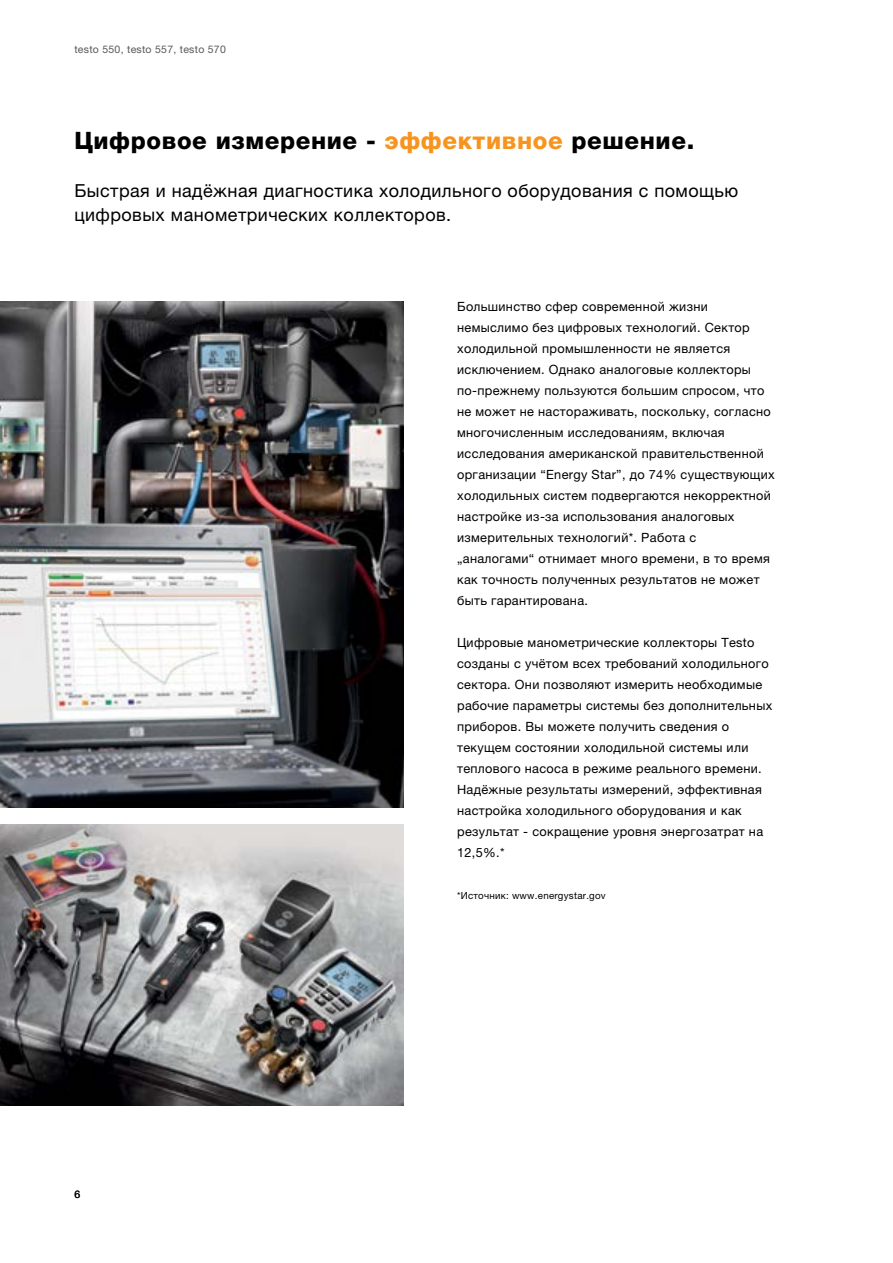
<style>
.page{position:relative;width:893px;height:1263px;background:#fff}
.page>*{position:absolute;margin:0;border:0;box-sizing:border-box;transform-origin:0 0}
.t1{font:800 24px "Helvetica Neue LTW1 G";letter-spacing:.025em;color:#000}
.t2{font:18px/24px "Helvetica Neue LTW1 G";letter-spacing:.025em;color:#000}
.t3{font:12.75px/21px "Helvetica Neue LTW1 G";letter-spacing:.025em;color:#000}
.t4{font:10.5px "Helvetica Neue LTW1 G";letter-spacing:.025em;color:#58595b}
.t5{font:10.5px "Helvetica Neue LTW1 G";color:#000}
.t6{font:9.75px "Helvetica Neue LTW1 G";letter-spacing:.025em;color:#000}
.s1{color:#f7941e}
</style>
<div class="page">
<img style="left:0;top:302px;width:404px;height:506px">
<img style="left:0;top:825px;width:404px;height:281px">
<p class="t4" style="left:74px;top:43px;width:153px">testo 550, testo 557, testo 570</p>
<h1 class="t1" style="left:74px;top:126px;width:621px">Цифровое измерение - <span class="s1">эффективное</span> решение.</h1>
<h2 class="t2" style="left:74px;top:178px;width:665px">Быстрая и надёжная диагностика холодильного оборудования с помощью цифровых манометрических коллекторов.</h2>
<p class="t5" style="left:74px;top:1188px;width:7px">6</p>
<p class="t3" style="left:457px;top:296px;width:319px">Большинство сфер современной жизни немыслимо без цифровых технологий. Сектор холодильной промышленности не является исключением. Однако аналоговые коллекторы по-прежнему пользуются большим спросом, что не может не настораживать, поскольку, согласно многочисленным исследованиям, включая исследования американской правительственной организации “Energy Star”, до 74% существующих холодильных систем подвергаются некорректной настройке из-за использования аналоговых измерительных технологий*. Работа с „аналогами“ отнимает много времени, в то время как точность полученных результатов не может быть гарантирована.</p>
<p class="t3" style="left:457px;top:632px;width:317px">Цифровые манометрические коллекторы Testo созданы с учётом всех требований холодильного сектора. Они позволяют измерить необходимые рабочие параметры системы без дополнительных приборов. Вы можете получить сведения о текущем состоянии холодильной системы или теплового насоса в режиме реального времени.<br>Надёжные результаты измерений, эффективная настройка холодильного оборудования и как результат - сокращение уровня энергозатрат на 12,5%.*</p>
<p class="t6" style="left:457px;top:890px;width:150px">*Источник: www.energystar.gov</p>
</div>
